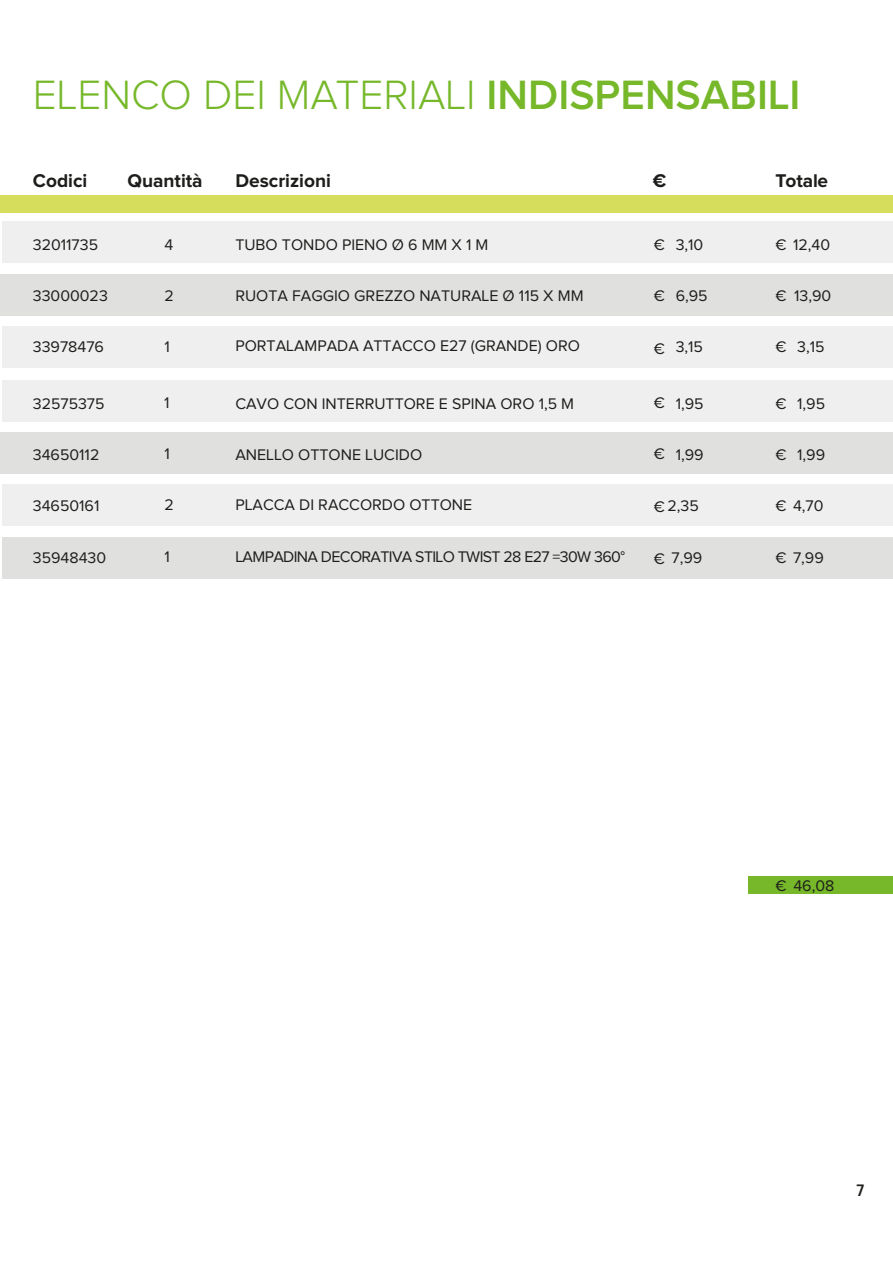
<style>
.page{position:relative;width:893px;height:1263px;background:#fff}
.page>*{position:absolute;margin:0;border:0;box-sizing:border-box;transform-origin:0 0}
.t1{font:300 42.45px "Proxima Nova";color:#76b82a}
.t2{font:700 19.05px "Proxima Nova";color:#1d1d1b}
.t3{font:600 17.25px "Proxima Nova Cond";color:#1e1e1c}
.t4{font:15.9px "Proxima Nova";color:#1d1d1b}
.t5{font:15.9px "Proxima Nova";letter-spacing:-.04em;color:#1d1d1b}
.s1{font-weight:600}
</style>
<div class="page">
<div style="left:2px;top:326px;width:891px;height:42px;background:#efefef"></div>
<div style="left:2px;top:221px;width:891px;height:42px;background:#efefef"></div>
<div style="left:0;top:274px;width:893px;height:42px;background:#e0e0df"></div>
<div style="left:0;top:196px;width:893px;height:17px;background:#d6dd5c"></div>
<div style="left:2px;top:485px;width:891px;height:41px;background:#efefef"></div>
<div style="left:2px;top:380px;width:891px;height:41px;background:#efefef"></div>
<div style="left:0;top:432px;width:893px;height:42px;background:#e0e0df"></div>
<div style="left:2px;top:537px;width:891px;height:41px;background:#e0e0df"></div>
<div style="left:748px;top:876px;width:145px;height:17px;background:#76b82a"></div>
<h1 class="t1" style="left:33px;top:76px;width:769px">ELENCO DEI MATERIALI <span class="s1">INDISPENSABILI</span></h1>
<p class="t2" style="left:33px;top:172px;width:56px">Codici</p>
<p class="t2" style="left:127px;top:172px;width:77px">Quantità</p>
<p class="t2" style="left:235px;top:172px;width:97px">Descrizioni</p>
<p class="t2" style="left:653px;top:172px;width:15px">€</p>
<p class="t2" style="left:775px;top:172px;width:54px">Totale</p>
<p class="t4" style="left:33px;top:238px;width:67px">32011735</p>
<p class="t4" style="left:164px;top:237px;width:10px">4</p>
<p class="t4" style="left:654px;top:237px;width:13px">€</p>
<p class="t4" style="left:235px;top:238px;width:255px">TUBO TONDO PIENO Ø 6 MM X 1 M</p>
<p class="t4" style="left:676px;top:238px;width:29px">3,10</p>
<p class="t4" style="left:775px;top:238px;width:56px">€ 12,40</p>
<p class="t4" style="left:654px;top:288px;width:13px">€</p>
<p class="t4" style="left:164px;top:288px;width:11px">2</p>
<p class="t4" style="left:33px;top:289px;width:76px">33000023</p>
<p class="t4" style="left:676px;top:289px;width:33px">6,95</p>
<p class="t4" style="left:676px;top:340px;width:29px">3,15</p>
<p class="t4" style="left:235px;top:289px;width:350px">RUOTA FAGGIO GREZZO NATURALE Ø 115 X MM</p>
<p class="t4" style="left:33px;top:340px;width:73px">33978476</p>
<p class="t4" style="left:235px;top:339px;width:346px">PORTALAMPADA ATTACCO E27 (GRANDE) ORO</p>
<p class="t4" style="left:164px;top:339px;width:7px">1</p>
<p class="t4" style="left:654px;top:341px;width:13px">€</p>
<p class="t4" style="left:775px;top:289px;width:57px">€ 13,90</p>
<p class="t4" style="left:775px;top:340px;width:51px">€ 3,15</p>
<p class="t4" style="left:654px;top:395px;width:13px">€</p>
<p class="t4" style="left:33px;top:396px;width:73px">32575375</p>
<p class="t4" style="left:164px;top:395px;width:7px">1</p>
<p class="t4" style="left:164px;top:446px;width:7px">1</p>
<p class="t4" style="left:235px;top:396px;width:340px">CAVO CON INTERRUTTORE E SPINA ORO 1,5 M</p>
<p class="t4" style="left:676px;top:396px;width:29px">1,95</p>
<p class="t4" style="left:775px;top:396px;width:51px">€ 1,95</p>
<p class="t4" style="left:654px;top:446px;width:13px">€</p>
<p class="t4" style="left:33px;top:447px;width:68px">34650112</p>
<p class="t4" style="left:676px;top:447px;width:29px">1,99</p>
<p class="t4" style="left:654px;top:498px;width:46px">€2,35</p>
<p class="t4" style="left:775px;top:447px;width:51px">€ 1,99</p>
<p class="t4" style="left:775px;top:498px;width:50px">€ 4,70</p>
<p class="t4" style="left:235px;top:447px;width:188px">ANELLO OTTONE LUCIDO</p>
<p class="t4" style="left:33px;top:498px;width:68px">34650161</p>
<p class="t4" style="left:235px;top:497px;width:238px">PLACCA DI RACCORDO OTTONE</p>
<p class="t4" style="left:164px;top:497px;width:11px">2</p>
<p class="t4" style="left:33px;top:550px;width:75px">35948430</p>
<p class="t4" style="left:164px;top:550px;width:7px">1</p>
<p class="t5" style="left:235px;top:549px;width:391px">LAMPADINA DECORATIVA STILO TWIST 28 E27 =30W 360°</p>
<p class="t4" style="left:654px;top:550px;width:50px">€ 7,99</p>
<p class="t4" style="left:775px;top:550px;width:50px">€ 7,99</p>
<p class="t4" style="left:775px;top:878px;width:60px">€ 46,08</p>
<p class="t3" style="left:856px;top:1183px;width:9px">7</p>
</div>
